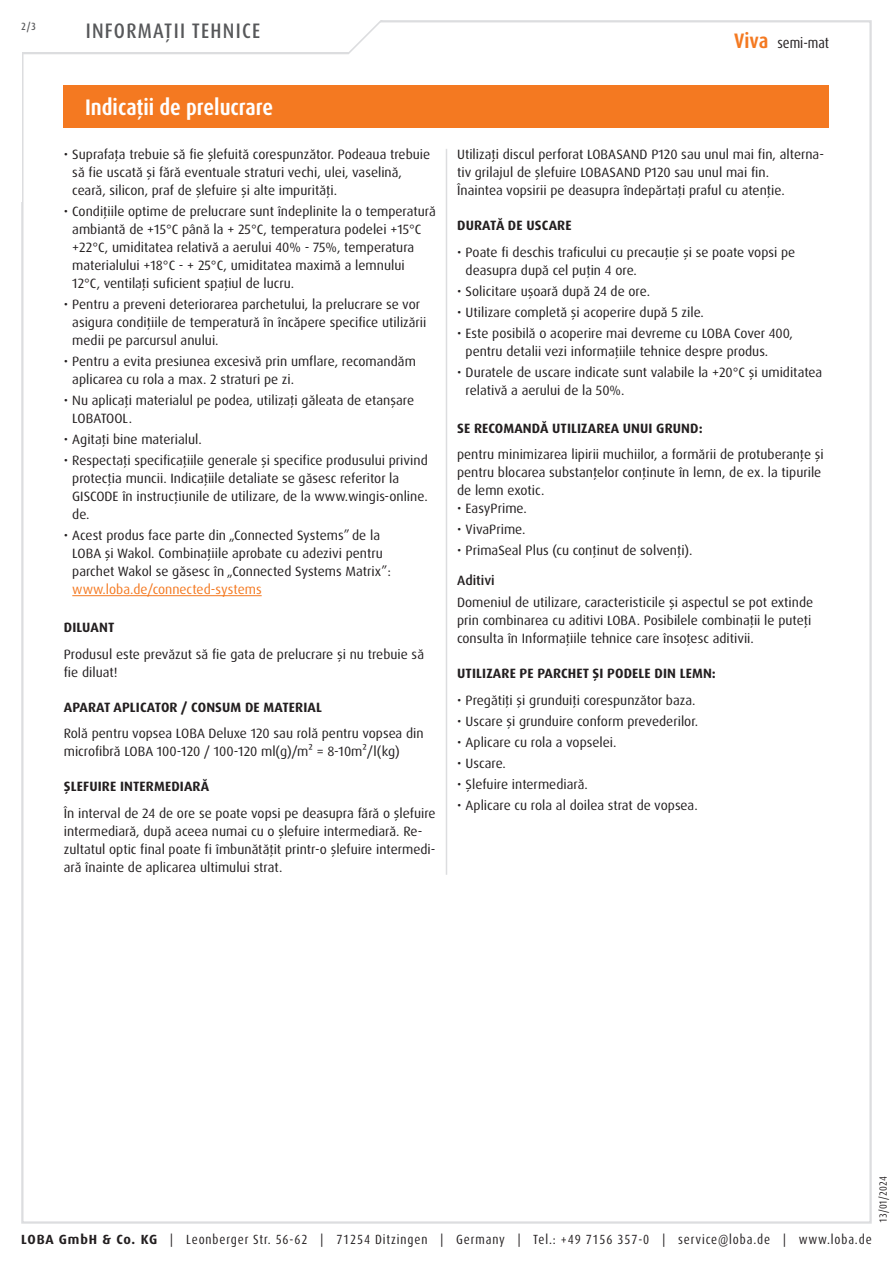
<style>
.page{position:relative;width:893px;height:1263px;background:#fff}
.page>*{position:absolute;margin:0;border:0;box-sizing:border-box;transform-origin:0 0}
.Abschnitt{font:700 condensed 22.5px "Dax Pro";color:#fff}
.t1{font:500 condensed 21px "Dax Pro";letter-spacing:.06em;color:#57585a}
.t2{font:condensed 15px "Dax Pro";color:#231f20}
.Text{font:13.5px/18px "Dax Pro";color:#231f20}
.t3{font:700 13.5px "Dax Pro";letter-spacing:.01em;color:#231f20}
.t4{font:500 13.5px "Dax Pro";color:#231f20}
.t5{font:condensed 13.35px "Dax Pro";letter-spacing:.065em;color:#231f20}
.t6{font:condensed 10.5px "Dax Pro";color:#231f20}
.t7{font:500 condensed 10.5px "Dax Pro";color:#57585a}
.s1{color:#f47921}
.s2{font-weight:700;font-size:21px;color:#f47921}
.s3{font-weight:700;font-stretch:normal}
</style>
<div class="page">
<svg style="left:22px;top:20px;width:410px;height:35px"></svg>
<div style="left:64px;top:85px;width:765px;height:43px;background:#f47921"></div>
<hr style="left:72px;top:595px;width:190px;height:1px;background:#f47921">
<hr style="left:446px;top:149px;width:1px;height:726px;background:#dcdddf">
<p class="t7" style="left:21px;top:19px;width:16px">2/3</p>
<h2 class="t1" style="left:86px;top:17px;width:176px">INFORMAŢII TEHNICE</h2>
<p class="Abschnitt" style="left:85px;top:93px;width:190px">Indicaţii de prelucrare</p>
<p class="Text" style="left:72px;top:146px;width:359px;text-indent:-9px">• Suprafața trebuie să fie șlefuită corespunzător. Podeaua trebuie să fie uscată şi fără eventuale straturi vechi, ulei, vaselină, ceară, silicon, praf de şlefuire şi alte impurităţi.</p>
<p class="Text" style="left:72px;top:203px;width:365px;text-indent:-9px">• Condițiile optime de prelucrare sunt îndeplinite la o temperatură ambiantă de +15°C până la + 25°C, temperatura podelei +15°C +22°C, umiditatea relativă a aerului 40% - 75%, temperatura materialului +18°C - + 25°C, umiditatea maximă a lemnului 12°C, ventilați suficient spațiul de lucru.</p>
<p class="Text" style="left:72px;top:296px;width:356px;text-indent:-9px">• Pentru a preveni deteriorarea parchetului, la prelucrare se vor asigura condițiile de temperatură în încăpere specifice utilizării medii pe parcursul anului.</p>
<p class="Text" style="left:72px;top:353px;width:345px;text-indent:-9px">• Pentru a evita presiunea excesivă prin umflare, recomandăm aplicarea cu rola a max. 2 straturi pe zi.</p>
<p class="Text" style="left:72px;top:392px;width:343px;text-indent:-9px">• Nu aplicaţi materialul pe podea, utilizaţi găleata de etanşare<br>LOBATOOL.</p>
<p class="Text" style="left:64px;top:431px;width:140px">• Agitaţi bine materialul.</p>
<p class="Text" style="left:72px;top:452px;width:357px;text-indent:-9px">• Respectaţi specificaţiile generale şi specifice produsului privind protecţia muncii. Indicaţiile detaliate se găsesc referitor la GISCODE în instrucţiunile de utilizare, de la www.wingis-online. de.</p>
<p class="Text" style="left:72px;top:527px;width:320px;text-indent:-9px">• Acest produs face parte din „Connected Systems” de la LOBA și Wakol. Combinațiile aprobate cu adezivi pentru parchet Wakol se găsesc în „Connected Systems Matrix”: <span class="s1">www.loba.de/connected-systems</span></p>
<p class="t3" style="left:64px;top:619px;width:52px">DILUANT</p>
<p class="Text" style="left:64px;top:645px;width:362px">Produsul este prevăzut să fie gata de prelucrare şi nu trebuie să fie diluat!</p>
<p class="t3" style="left:64px;top:698px;width:260px">APARAT APLICATOR / CONSUM DE MATERIAL</p>
<p class="Text" style="left:64px;top:725px;width:361px">Rolă pentru vopsea LOBA Deluxe 120 sau rolă pentru vopsea din microfibră LOBA 100-120 / 100-120 ml(g)/m² = 8-10m²/l(kg)</p>
<p class="t3" style="left:64px;top:778px;width:147px">ŞLEFUIRE INTERMEDIARĂ</p>
<p class="Text" style="left:64px;top:804px;width:373px">În interval de 24 de ore se poate vopsi pe deasupra fără o şlefuire intermediară, după aceea numai cu o şlefuire intermediară. Re&shy;zultatul optic final poate fi îmbunătăţit printr-o şlefuire intermedi&shy;ară înainte de aplicarea ultimului strat.</p>
<p class="t2" style="left:734px;top:34px;width:96px"><span class="s2">Viva</span> semi-mat</p>
<p class="Text" style="left:457px;top:146px;width:368px">Utilizaţi discul perforat LOBASAND P120 sau unul mai fin, alterna&shy;tiv grilajul de şlefuire LOBASAND P120 sau unul mai fin.</p>
<p class="Text" style="left:457px;top:182px;width:329px">Înaintea vopsirii pe deasupra îndepărtaţi praful cu atenţie.</p>
<p class="t3" style="left:457px;top:217px;width:116px">DURATĂ DE USCARE</p>
<p class="Text" style="left:466px;top:243px;width:331px;text-indent:-9px">• Poate fi deschis traficului cu precauţie şi se poate vopsi pe deasupra după cel puţin 4 ore.</p>
<p class="Text" style="left:457px;top:282px;width:194px">• Solicitare uşoară după 24 de ore.</p>
<p class="Text" style="left:457px;top:303px;width:248px">• Utilizare completă şi acoperire după 5 zile.</p>
<p class="Text" style="left:466px;top:324px;width:329px;text-indent:-9px">• Este posibilă o acoperire mai devreme cu LOBA Cover 400, pentru detalii vezi informaţiile tehnice despre produs.</p>
<p class="Text" style="left:466px;top:363px;width:358px;text-indent:-9px">• Duratele de uscare indicate sunt valabile la +20°C şi umiditatea relativă a aerului de la 50%.</p>
<p class="t3" style="left:457px;top:419px;width:247px">SE RECOMANDĂ UTILIZAREA UNUI GRUND:</p>
<p class="Text" style="left:457px;top:446px;width:368px">pentru minimizarea lipirii muchiilor, a formării de protuberanţe şi pentru blocarea substanţelor conţinute în lemn, de ex. la tipurile de lemn exotic.</p>
<p class="Text" style="left:457px;top:500px;width:71px">• EasyPrime.</p>
<p class="Text" style="left:457px;top:521px;width:70px">• VivaPrime.</p>
<p class="Text" style="left:457px;top:542px;width:237px">• PrimaSeal Plus (cu conţinut de solvenţi).</p>
<p class="t4" style="left:457px;top:571px;width:39px">Aditivi</p>
<p class="Text" style="left:457px;top:593px;width:358px">Domeniul de utilizare, caracteristicile și aspectul se pot extinde prin combinarea cu aditivi LOBA. Posibilele combinații le puteți consulta în Informațiile tehnice care însoțesc aditivii.</p>
<p class="t3" style="left:457px;top:665px;width:260px">UTILIZARE PE PARCHET ŞI PODELE DIN LEMN:</p>
<p class="Text" style="left:457px;top:691px;width:240px">• Pregătiţi şi grunduiţi corespunzător baza.</p>
<p class="Text" style="left:457px;top:712px;width:242px">• Uscare şi grunduire conform prevederilor.</p>
<p class="Text" style="left:457px;top:733px;width:161px">• Aplicare cu rola a vopselei.</p>
<p class="Text" style="left:457px;top:754px;width:50px">• Uscare.</p>
<p class="Text" style="left:457px;top:775px;width:132px">• Şlefuire intermediară.</p>
<p class="Text" style="left:457px;top:796px;width:242px">• Aplicare cu rola al doilea strat de vopsea.</p>
<p class="t6" style="left:876px;top:1222px;width:48px;rotate:-90deg">13/01/2024</p>
<p class="t5" style="left:21px;top:1230px;width:852px"><span class="s3">LOBA GmbH &amp; Co. KG</span> | Leonberger Str. 56-62 | 71254 Ditzingen | Germany | Tel.: +49 7156 357-0 | service@loba.de | www.loba.de</p>
</div>
